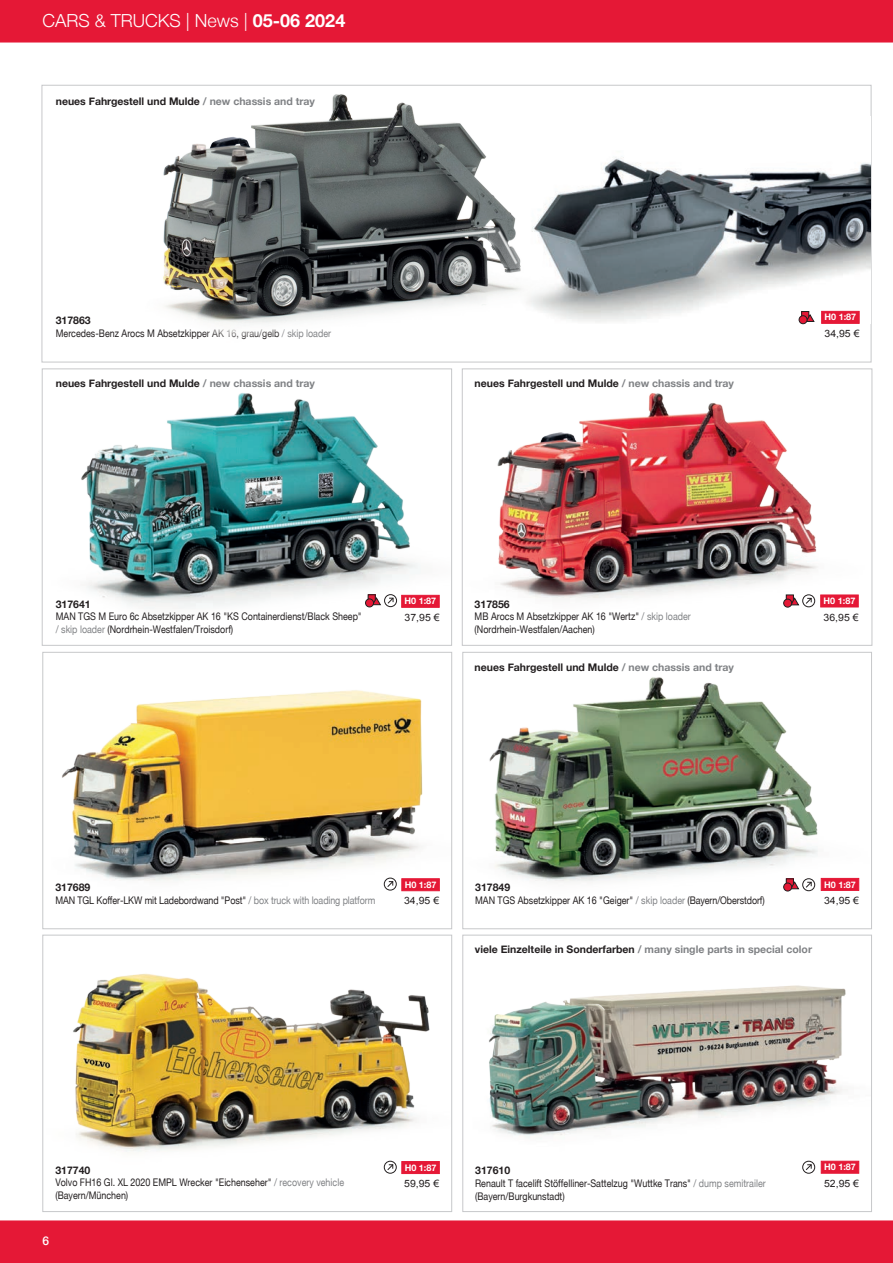
<style>
.page{position:relative;width:893px;height:1263px;background:#fff}
.page>*{position:absolute;margin:0;border:0;box-sizing:border-box;transform-origin:0 0}
.t1{font:300 18px "Helvetica Neue";color:#fff}
.t2{font:500 12px "Helvetica Neue";color:#fff}
.Artikelnummer{font:10.5px "Helvetica Neue";color:#231f20;scale:.85 1}
.Artieklbezeichnung_englisch6pt{font:700 10.5px "Helvetica Neue";color:#231f20}
.Artikelnummer-2{font:700 10.5px "Helvetica Neue";color:#231f20}
.Preisangabe{font:10.05px "Arial";color:#231f20;scale:1.04 1}
.Dokumententitel{font:700 9px "Helvetica Neue";color:#fff}
.s1{font-weight:700}
.s2{color:#808285}
</style>
<div class="page">
<img style="left:497px;top:393px;width:362px;height:215px">
<div style="left:462px;top:369px;width:410px;height:276px;border:1px solid #c7c8ca"></div>
<img style="left:62px;top:690px;width:378px;height:202px">
<div style="left:43px;top:652px;width:409px;height:277px;border:1px solid #c7c8ca"></div>
<img style="left:489px;top:677px;width:371px;height:215px">
<div style="left:463px;top:652px;width:409px;height:277px;border:1px solid #c7c8ca"></div>
<div style="left:401px;top:878px;width:39px;height:13px;background:#e51836;border:1px solid #e51836"></div>
<div style="left:821px;top:878px;width:38px;height:13px;background:#e51836;border:1px solid #e51836"></div>
<img style="left:73px;top:973px;width:366px;height:202px">
<div style="left:43px;top:935px;width:409px;height:277px;border:1px solid #c7c8ca"></div>
<img style="left:489px;top:985px;width:371px;height:189px">
<div style="left:463px;top:935px;width:409px;height:277px;border:1px solid #c7c8ca"></div>
<div style="left:401px;top:1161px;width:39px;height:13px;background:#e51836;border:1px solid #e51836"></div>
<div style="left:821px;top:1161px;width:38px;height:12px;background:#e51836;border:1px solid #e51836"></div>
<div style="left:0;top:0;width:893px;height:43px;background:#e51836"></div>
<div style="left:0;top:1220px;width:893px;height:43px;background:#e51836"></div>
<img style="left:81px;top:393px;width:359px;height:216px">
<div style="left:42px;top:369px;width:410px;height:276px;border:1px solid #c7c8ca"></div>
<div style="left:401px;top:595px;width:39px;height:13px;background:#e51836;border:1px solid #e51836"></div>
<div style="left:820px;top:595px;width:39px;height:12px;background:#e51836;border:1px solid #e51836"></div>
<img style="left:43px;top:85px;width:829px;height:277px">
<div style="left:802px;top:311px;width:7px;height:8px;background:#e51836"></div>
<div style="left:801px;top:311px;width:8px;height:8px;border:1px solid #231f20"></div>
<svg style="left:805px;top:314px;width:10px;height:8px"></svg>
<div style="left:799px;top:316px;width:8px;height:8px;background:#e51836;border-radius:50%"></div>
<div style="left:799px;top:315px;width:8px;height:9px;border:1px solid #231f20;border-radius:50%"></div>
<svg style="left:385px;top:595px;width:12px;height:12px"></svg>
<div style="left:384px;top:594px;width:13px;height:13px;border:1px solid #231f20;border-radius:50%"></div>
<div style="left:368px;top:595px;width:7px;height:7px;background:#e51836"></div>
<div style="left:368px;top:594px;width:8px;height:8px;border:1px solid #231f20"></div>
<svg style="left:374px;top:597px;width:20px;height:8px"></svg>
<div style="left:365px;top:599px;width:8px;height:8px;background:#e51836;border-radius:50%"></div>
<div style="left:365px;top:598px;width:9px;height:9px;border:1px solid #231f20;border-radius:50%"></div>
<svg style="left:803px;top:595px;width:12px;height:12px"></svg>
<div style="left:802px;top:594px;width:13px;height:13px;border:1px solid #231f20;border-radius:50%"></div>
<div style="left:786px;top:594px;width:8px;height:8px;border:1px solid #231f20"></div>
<svg style="left:789px;top:597px;width:23px;height:9px"></svg>
<div style="left:784px;top:599px;width:8px;height:8px;background:#e51836;border-radius:50%"></div>
<div style="left:783px;top:599px;width:9px;height:8px;border:1px solid #231f20;border-radius:50%"></div>
<svg style="left:384px;top:878px;width:12px;height:12px"></svg>
<div style="left:384px;top:878px;width:13px;height:12px;border:1px solid #231f20;border-radius:50%"></div>
<svg style="left:387px;top:880px;width:7px;height:8px"></svg>
<svg style="left:803px;top:879px;width:12px;height:12px"></svg>
<div style="left:802px;top:878px;width:13px;height:13px;border:1px solid #231f20;border-radius:50%"></div>
<div style="left:786px;top:878px;width:8px;height:8px;border:1px solid #231f20"></div>
<svg style="left:789px;top:881px;width:23px;height:8px"></svg>
<div style="left:784px;top:883px;width:8px;height:8px;background:#e51836;border-radius:50%"></div>
<div style="left:783px;top:883px;width:9px;height:8px;border:1px solid #231f20;border-radius:50%"></div>
<svg style="left:384px;top:1161px;width:12px;height:12px"></svg>
<div style="left:384px;top:1161px;width:13px;height:12px;border:1px solid #231f20;border-radius:50%"></div>
<svg style="left:387px;top:1163px;width:7px;height:8px"></svg>
<svg style="left:803px;top:1161px;width:12px;height:12px"></svg>
<div style="left:802px;top:1161px;width:13px;height:12px;border:1px solid #231f20;border-radius:50%"></div>
<svg style="left:805px;top:1163px;width:7px;height:8px"></svg>
<h1 class="t1" style="left:43px;top:6px;width:304px">CARS &amp; TRUCKS | News | <span class="s1">05-06 2024</span></h1>
<p class="Artieklbezeichnung_englisch6pt" style="left:56px;top:93px;width:261px">neues Fahrgestell und Mulde <span class="s2">/ new chassis and tray</span></p>
<p class="Artikelnummer-2" style="left:56px;top:312px;width:37px">317863</p>
<p class="Artikelnummer" style="left:56px;top:327px;width:325px">Mercedes-Benz Arocs M Absetzkipper AK 16, grau/gelb <span class="s2">/ skip loader</span></p>
<p class="Artieklbezeichnung_englisch6pt" style="left:56px;top:375px;width:261px">neues Fahrgestell und Mulde <span class="s2">/ new chassis and tray</span></p>
<p class="Artieklbezeichnung_englisch6pt" style="left:475px;top:375px;width:261px">neues Fahrgestell und Mulde <span class="s2">/ new chassis and tray</span></p>
<p class="Dokumententitel" style="left:824px;top:310px;width:33px">H0 1:87</p>
<p class="Preisangabe" style="left:824px;top:327px;width:35px">34,95 €</p>
<p class="Artikelnummer-2" style="left:56px;top:596px;width:37px">317641</p>
<p class="Artikelnummer" style="left:56px;top:610px;width:361px">MAN TGS M Euro 6c Absetzkipper AK 16 "KS Containerdienst/Black Sheep"</p>
<p class="Artikelnummer" style="left:56px;top:623px;width:210px"><span class="s2">/ skip loader</span> (Nordrhein-Westfalen/Troisdorf)</p>
<p class="Dokumententitel" style="left:824px;top:594px;width:33px">H0 1:87</p>
<p class="Dokumententitel" style="left:405px;top:594px;width:33px">H0 1:87</p>
<p class="Artikelnummer-2" style="left:475px;top:596px;width:37px">317856</p>
<p class="Artikelnummer" style="left:475px;top:610px;width:256px">MB Arocs M Absetzkipper AK 16 "Wertz" <span class="s2">/ skip loader</span></p>
<p class="Artikelnummer" style="left:475px;top:623px;width:143px">(Nordrhein-Westfalen/Aachen)</p>
<p class="Preisangabe" style="left:405px;top:610px;width:35px">37,95 €</p>
<p class="Preisangabe" style="left:824px;top:610px;width:35px">36,95 €</p>
<p class="Artieklbezeichnung_englisch6pt" style="left:475px;top:659px;width:261px">neues Fahrgestell und Mulde <span class="s2">/ new chassis and tray</span></p>
<p class="Artikelnummer-2" style="left:55px;top:879px;width:37px">317689</p>
<p class="Artikelnummer" style="left:55px;top:894px;width:378px">MAN TGL Koffer-LKW mit Ladebordwand "Post" <span class="s2">/ box truck with loading platform</span></p>
<p class="Dokumententitel" style="left:405px;top:877px;width:33px">H0 1:87</p>
<p class="Dokumententitel" style="left:824px;top:877px;width:33px">H0 1:87</p>
<p class="Artikelnummer-2" style="left:475px;top:879px;width:37px">317849</p>
<p class="Artikelnummer" style="left:475px;top:894px;width:342px">MAN TGS Absetzkipper AK 16 "Geiger" <span class="s2">/ skip loader</span> (Bayern/Oberstdorf)</p>
<p class="Preisangabe" style="left:404px;top:893px;width:35px">34,95 €</p>
<p class="Preisangabe" style="left:824px;top:893px;width:35px">34,95 €</p>
<p class="Artieklbezeichnung_englisch6pt" style="left:475px;top:941px;width:339px">viele Einzelteile in Sonderfarben <span class="s2">/ many single parts in special color</span></p>
<p class="Artikelnummer-2" style="left:55px;top:1162px;width:37px">317740</p>
<p class="Artikelnummer" style="left:55px;top:1176px;width:341px">Volvo FH16 Gl. XL 2020 EMPL Wrecker "Eichenseher" <span class="s2">/ recovery vehicle</span></p>
<p class="Artikelnummer" style="left:55px;top:1189px;width:87px">(Bayern/München)</p>
<p class="t2" style="left:43px;top:1231px;width:8px">6</p>
<p class="Dokumententitel" style="left:405px;top:1160px;width:33px">H0 1:87</p>
<p class="Dokumententitel" style="left:824px;top:1160px;width:33px">H0 1:87</p>
<p class="Artikelnummer-2" style="left:475px;top:1162px;width:37px">317610</p>
<p class="Artikelnummer" style="left:475px;top:1177px;width:343px">Renault T facelift Stöffelliner-Sattelzug "Wuttke Trans" <span class="s2">/ dump semitrailer</span></p>
<p class="Artikelnummer" style="left:475px;top:1189px;width:107px">(Bayern/Burgkunstadt)</p>
<p class="Preisangabe" style="left:404px;top:1177px;width:35px">59,95 €</p>
<p class="Preisangabe" style="left:824px;top:1177px;width:35px">52,95 €</p>
</div>
